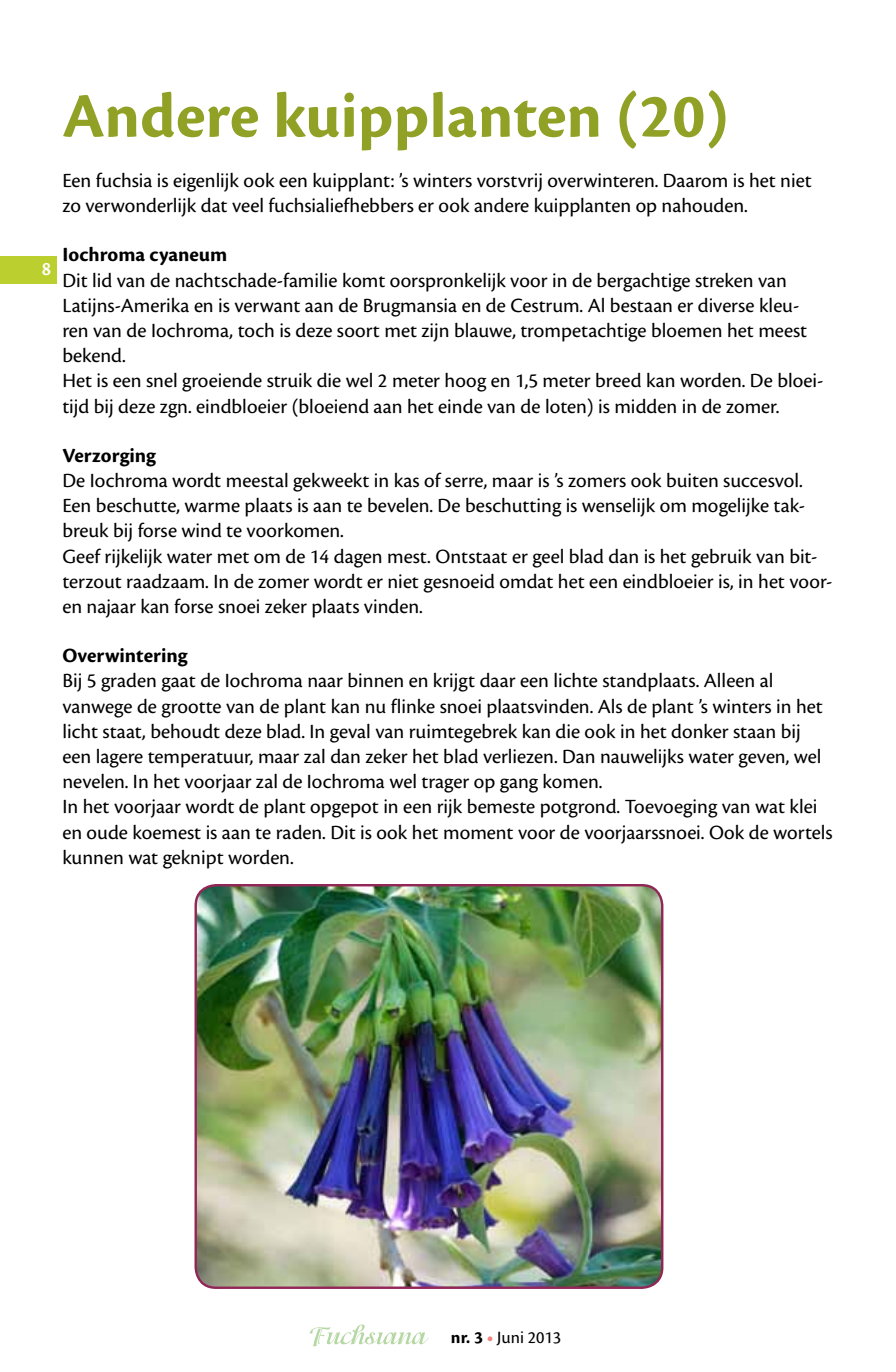
<style>
.page{position:relative;width:896px;height:1372px;background:#fff}
.page>*{position:absolute;margin:0;border:0;box-sizing:border-box;transform-origin:0 0}
.t1{font:700 66px "Cronos Pro";color:#90a126}
.t2{font:21px/25.2px "Cronos Pro";color:#000}
.t3{font:700 21px "Cronos Pro";color:#000}
.t4{font:600 20px "Cronos Pro";color:#fff;scale:.96 1}
.t5{font:18px "Cronos Pro";color:#000}
.s1{font-weight:700}
.s2{font-weight:700;color:#f08481}
</style>
<div class="page">
<img style="left:197px;top:885px;width:465px;height:403px">
<div style="left:194px;top:884px;width:469px;height:405px;border:2px solid #922757;border-radius:20px"></div>
<div style="left:0;top:256px;width:57px;height:27px;background:#bbd02f"></div>
<svg style="left:310px;top:1324px;width:119px;height:23px"></svg>
<p class="t4" style="left:42px;top:258px;width:11px">8</p>
<h1 class="t1" style="left:62px;top:78px;width:668px">Andere kuipplanten (20)</h1>
<p class="t2" style="left:62px;top:168px;width:751px">Een fuchsia is eigenlijk ook een kuipplant: ’s winters vorstvrij overwinteren. Daarom is het niet zo verwonderlijk dat veel fuchsialiefhebbers er ook andere kuipplanten op nahouden.</p>
<p class="t3" style="left:62px;top:243px;width:166px">Iochroma cyaneum</p>
<p class="t2" style="left:62px;top:267px;width:762px">Dit lid van de nachtschade-familie komt oorspronkelijk voor in de bergachtige streken van Latijns-Amerika en is verwant aan de Brugmansia en de Cestrum. Al bestaan er diverse kleu&shy;ren van de Iochroma, toch is deze soort met zijn blauwe, trompetachtige bloemen het meest bekend.<br>Het is een snel groeiende struik die wel 2 meter hoog en 1,5 meter breed kan worden. De bloei&shy;tijd bij deze zgn. eindbloeier (bloeiend aan het einde van de loten) is midden in de zomer.</p>
<p class="t3" style="left:62px;top:443px;width:95px">Verzorging</p>
<p class="t2" style="left:62px;top:468px;width:771px">De Iochroma wordt meestal gekweekt in kas of serre, maar is ’s zomers ook buiten succesvol.<br>Een beschutte, warme plaats is aan te bevelen. De beschutting is wenselijk om mogelijke tak&shy;breuk bij forse wind te voorkomen.<br>Geef rijkelijk water met om de 14 dagen mest. Ontstaat er geel blad dan is het gebruik van bit&shy;terzout raadzaam. In de zomer wordt er niet gesnoeid omdat het een eindbloeier is, in het voor&shy;en najaar kan forse snoei zeker plaats vinden.</p>
<p class="t3" style="left:62px;top:644px;width:127px">Overwintering</p>
<p class="t2" style="left:62px;top:668px;width:771px">Bij 5 graden gaat de Iochroma naar binnen en krijgt daar een lichte standplaats. Alleen al vanwege de grootte van de plant kan nu flinke snoei plaatsvinden. Als de plant ’s winters in het licht staat, behoudt deze blad. In geval van ruimtegebrek kan die ook in het donker staan bij een lagere temperatuur, maar zal dan zeker het blad verliezen. Dan nauwelijks water geven, wel nevelen. In het voorjaar zal de Iochroma wel trager op gang komen.<br>In het voorjaar wordt de plant opgepot in een rijk bemeste potgrond. Toevoeging van wat klei en oude koemest is aan te raden. Dit is ook het moment voor de voorjaarssnoei. Ook de wortels kunnen wat geknipt worden.</p>
<p class="t5" style="left:451px;top:1327px;width:112px"><span class="s1">nr. 3</span> <span class="s2">•</span> Juni 2013</p>
</div>
